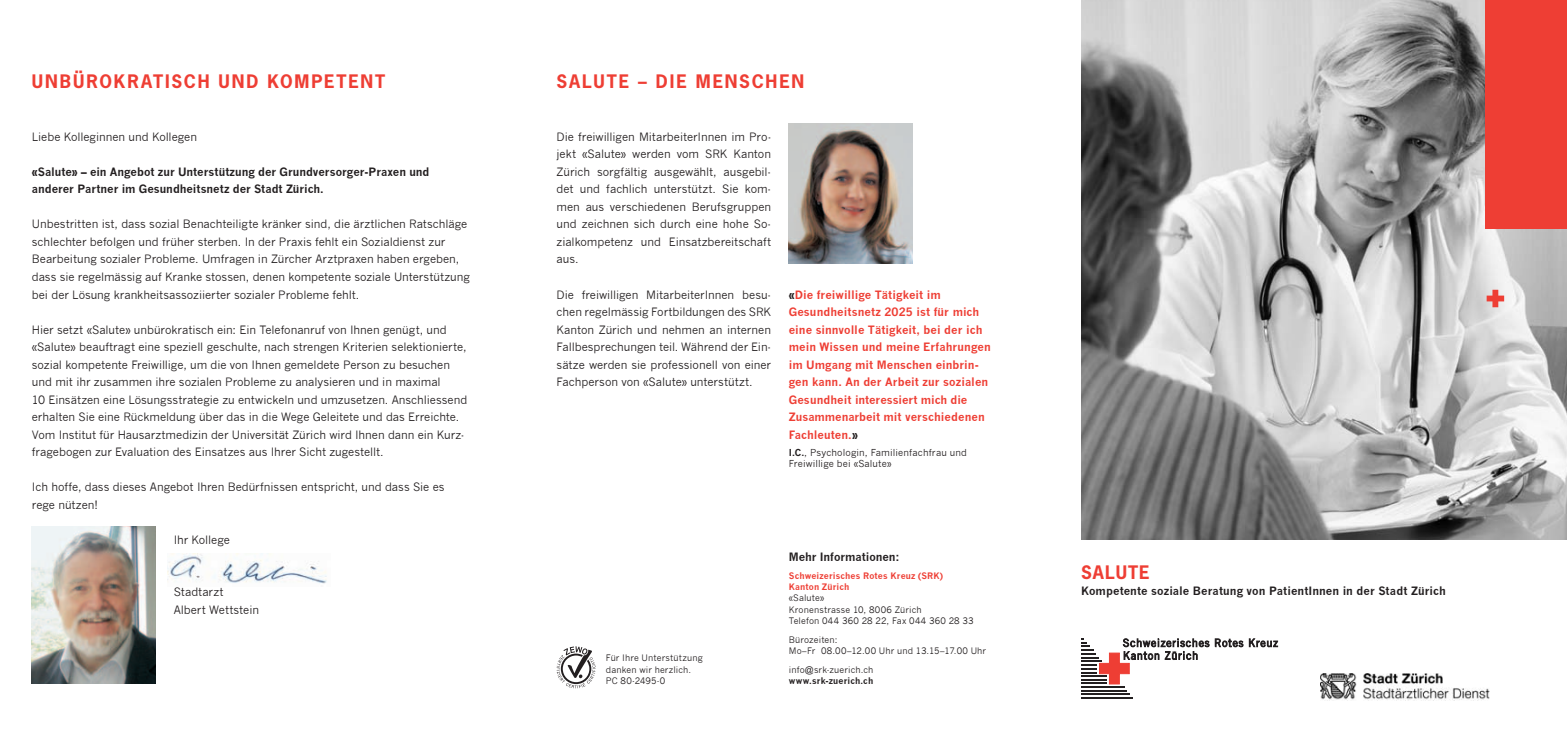
<style>
.page{position:relative;width:1567px;height:745px;background:#fff}
.page>*{position:absolute;margin:0;border:0;box-sizing:border-box;transform-origin:0 0}
.t1{font:700 17.5px "News Gothic Std";letter-spacing:.1em;color:#ee3e34}
.t2{font:11.25px/17.5px "News Gothic";letter-spacing:-.005em;color:#231f20}
.t3{font:700 11.25px/17.5px "News Gothic";color:#ee3e34}
.t4{font:700 11.25px/17.5px "News Gothic";color:#231f20}
.t5{font:9.38px/11.2px "News Gothic";letter-spacing:.015em;color:#231f20}
.t6{font:8.75px/11.2px "News Gothic";letter-spacing:.015em;color:#231f20}
.t7{font:700 8.75px/11.2px "News Gothic";letter-spacing:.015em;color:#ee3e34}
.t8{font:700 8.75px "News Gothic";letter-spacing:.01em;color:#231f20}
.s1{color:#231f20}
.s2{font-weight:700}
</style>
<div class="page">
<img style="left:1081px;top:0;width:485px;height:539px">
<img style="left:168px;top:553px;width:159px;height:31px">
<svg style="left:556px;top:646px;width:39px;height:42px"></svg>
<hr style="left:1081px;top:696px;width:51px;height:1px;background:#231f20">
<hr style="left:1081px;top:693px;width:48px;height:1px;background:#231f20">
<hr style="left:1081px;top:689px;width:45px;height:1px;background:#231f20">
<hr style="left:1081px;top:686px;width:43px;height:1px;background:#231f20">
<svg style="left:1081px;top:638px;width:196px;height:45px"></svg>
<img style="left:32px;top:526px;width:124px;height:157px">
<img style="left:1320px;top:673px;width:169px;height:27px">
<div style="left:1485px;top:0;width:81px;height:228px;background:#ee3e34"></div>
<svg style="left:1486px;top:289px;width:17px;height:18px"></svg>
<img style="left:788px;top:123px;width:124px;height:140px">
<h1 class="t1" style="left:32px;top:72px;width:355px">UNBÜROKRATISCH UND KOMPETENT</h1>
<h1 class="t1" style="left:556px;top:72px;width:249px">SALUTE – DIE MENSCHEN</h1>
<p class="t2" style="left:32px;top:128px;width:167px">Liebe Kolleginnen und Kollegen</p>
<p class="t4" style="left:32px;top:163px;width:399px">«Salute» – ein Angebot zur Unterstützung der Grundversorger-Praxen und anderer Partner im Gesundheitsnetz der Stadt Zürich.</p>
<p class="t2" style="left:32px;top:215px;width:439px">Unbestritten ist, dass sozial Benachteiligte kränker sind, die ärztlichen Ratschläge schlechter befolgen und früher sterben. In der Praxis fehlt ein Sozialdienst zur Bearbeitung sozialer Probleme. Umfragen in Zürcher Arztpraxen haben ergeben, dass sie regelmässig auf Kranke stossen, denen kompetente soziale Unterstützung bei der Lösung krankheitsassoziierter sozialer Probleme fehlt.</p>
<p class="t2" style="left:32px;top:320px;width:437px">Hier setzt «Salute» unbürokratisch ein: Ein Telefonanruf von Ihnen genügt, und «Salute» beauftragt eine speziell geschulte, nach strengen Kriterien selektionierte, sozial kompetente Freiwillige, um die von Ihnen gemeldete Person zu besuchen und mit ihr zusammen ihre sozialen Probleme zu analysieren und in maximal<br>10 Einsätzen eine Lösungsstrategie zu entwickeln und umzusetzen. Anschliessend erhalten Sie eine Rückmeldung über das in die Wege Geleitete und das Erreichte.<br>Vom Institut für Hausarztmedizin der Universität Zürich wird Ihnen dann ein Kurz&shy;fragebogen zur Evaluation des Einsatzes aus Ihrer Sicht zugestellt.</p>
<p class="t2" style="left:32px;top:478px;width:414px">Ich hoffe, dass dieses Angebot Ihren Bedürfnissen entspricht, und dass Sie es rege nützen!</p>
<p class="t2" style="left:174px;top:530px;width:58px">Ihr Kollege</p>
<p class="t2" style="left:174px;top:583px;width:87px">Stadtarzt<br>Albert Wettstein</p>
<p class="t2" style="left:556px;top:128px;width:216px;text-align:justify">Die freiwilligen MitarbeiterInnen im Pro&shy;jekt «Salute» werden vom SRK Kanton Zürich sorgfältig ausgewählt, ausgebil&shy;det und fachlich unterstützt. Sie kom&shy;men aus verschiedenen Berufsgruppen und zeichnen sich durch eine hohe So&shy;zialkompetenz und Einsatzbereitschaft aus.</p>
<p class="t2" style="left:556px;top:285px;width:216px;text-align:justify">Die freiwilligen MitarbeiterInnen besu&shy;chen regelmässig Fortbildungen des SRK Kanton Zürich und nehmen an internen Fallbesprechungen teil. Während der Ein&shy;sätze werden sie professionell von einer Fachperson von «Salute» unterstützt.</p>
<p class="t3" style="left:788px;top:285px;width:203px"><span class="s1">«</span>Die freiwillige Tätigkeit im<br>Gesundheitsnetz 2025 ist für mich eine sinnvolle Tätigkeit, bei der ich mein Wissen und meine Erfahrungen im Umgang mit Menschen einbrin&shy;gen kann. An der Arbeit zur sozialen<br>Gesundheit interessiert mich die<br>Zusammenarbeit mit verschiedenen<br>Fachleuten.<span class="s1">»</span></p>
<p class="t5" style="left:788px;top:446px;width:180px"><span class="s2">I.C.</span>, Psychologin, Familienfachfrau und<br>Freiwillige bei «Salute»</p>
<p class="t6" style="left:606px;top:652px;width:98px">Für Ihre Unterstützung danken wir herzlich.<br>PC 80-2495-0</p>
<p class="t4" style="left:788px;top:548px;width:112px">Mehr Informationen:</p>
<p class="t7" style="left:788px;top:569px;width:156px">Schweizerisches Rotes Kreuz (SRK)<br>Kanton Zürich</p>
<p class="t6" style="left:788px;top:592px;width:186px">«Salute»<br>Kronenstrasse 10, 8006 Zürich<br>Telefon 044 360 28 22, Fax 044 360 28 33</p>
<p class="t6" style="left:788px;top:633px;width:199px">Bürozeiten:<br>Mo–Fr 08.00–12.00 Uhr und 13.15–17.00 Uhr</p>
<p class="t6" style="left:788px;top:663px;width:86px">info@srk-zuerich.ch</p>
<p class="t8" style="left:788px;top:675px;width:86px">www.srk-zuerich.ch</p>
<h1 class="t1" style="left:1081px;top:562px;width:70px">SALUTE</h1>
<p class="t4" style="left:1081px;top:581px;width:366px">Kompetente soziale Beratung von PatientInnen in der Stadt Zürich</p>
</div>
